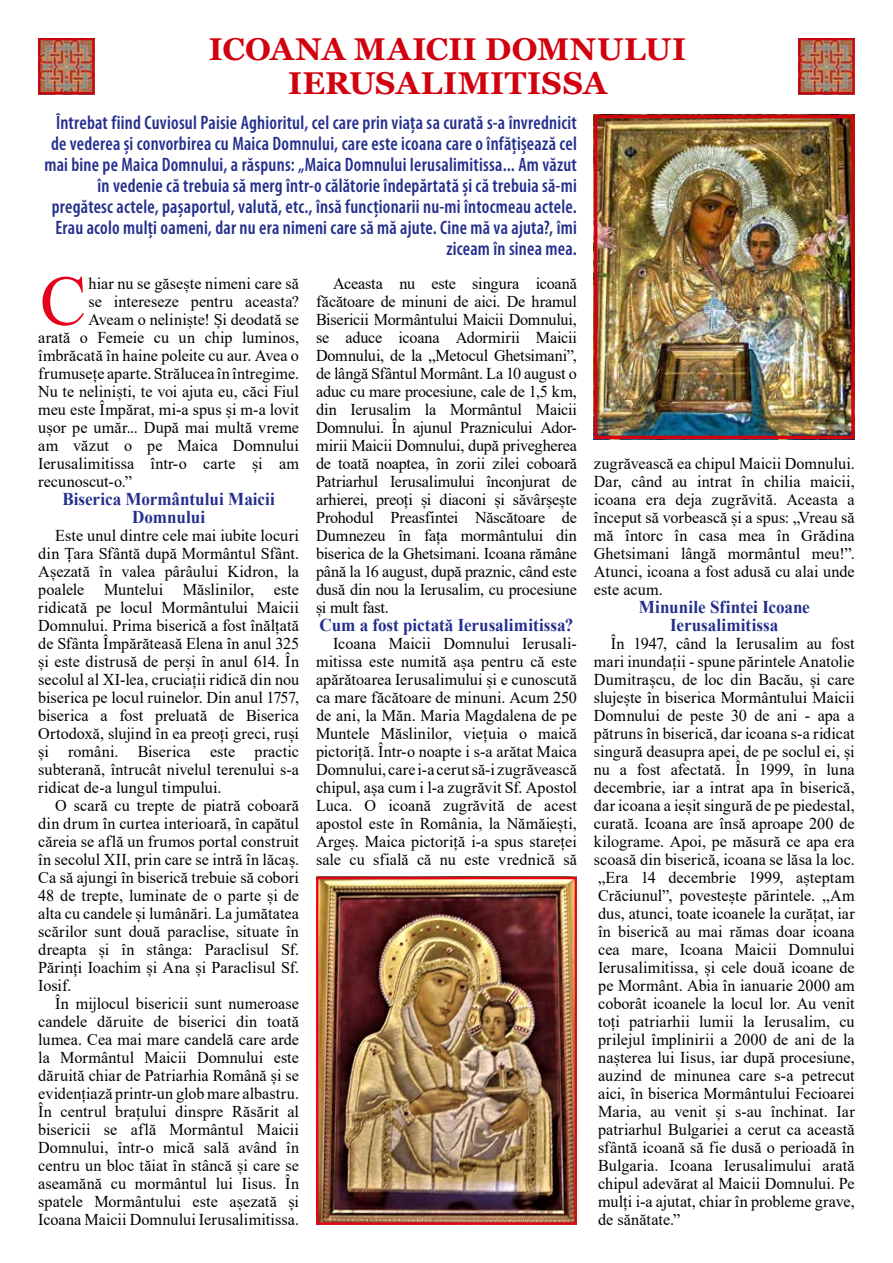
<style>
.page{position:relative;width:893px;height:1263px;background:#fff}
.page>*{position:absolute;margin:0;border:0;box-sizing:border-box;transform-origin:0 0}
.t1{font:70.8px "Times New Roman";color:#e60019}
.t2{font:700 31.5px/34.5px "Georgia";letter-spacing:.01em;color:#d1010e;text-align:center}
.t3{font:600 condensed 19.5px/21px "Myriad Pro";letter-spacing:.015em;color:#242f8d;text-align:right;scale:.95 1}
.t4{font:700 18px/18px "Times New Roman";color:#242f8d;text-align:center;scale:.95 1}
.t5{font:16.5px/18px "Times New Roman";color:#000;text-align:justify}
</style>
<div class="page">
<img style="left:41px;top:41px;width:51px;height:50px">
<div style="left:38px;top:38px;width:57px;height:56px;border:2px solid #d1010e"></div>
<img style="left:801px;top:41px;width:51px;height:50px">
<div style="left:798px;top:38px;width:57px;height:56px;border:2px solid #d1010e"></div>
<img style="left:598px;top:119px;width:253px;height:316px">
<div style="left:594px;top:115px;width:261px;height:324px;border:3px solid #d1010e"></div>
<img style="left:319px;top:880px;width:255px;height:342px">
<div style="left:316px;top:877px;width:261px;height:348px;border:2px solid #e60019"></div>
<h2 class="t2" style="left:209px;top:32px;width:479px">ICOANA MAICII DOMNULUI<br>IERUSALIMITISSA</h2>
<p class="t3" style="left:44px;top:112px;width:562px">Întrebat fiind Cuviosul Paisie Aghioritul, cel care prin viața sa curată s-a învrednicit de vederea și convorbirea cu Maica Domnului, care este icoana care o înfățișează cel mai bine pe Maica Domnului, a răspuns: „Maica Domnului Ierusalimitissa... Am văzut în vedenie că trebuia să merg într-o călătorie îndepărtată și că trebuia să-mi pregătesc actele, pașaportul, valută, etc., însă funcționarii nu-mi întocmeau actele.<br>Erau acolo mulți oameni, dar nu era nimeni care să mă ajute. Cine mă va ajuta?, îmi ziceam în sinea mea.</p>
<h1 class="t1" style="left:40px;top:251px;width:48px">C</h1>
<p class="t5" style="left:88px;top:274px;width:212px">hiar nu se găsește nimeni care să</p>
<p class="t5" style="left:88px;top:292px;width:212px">se intereseze pentru aceasta?</p>
<p class="t5" style="left:88px;top:310px;width:212px">Aveam o neliniște! Și deodată se</p>
<p class="t5" style="left:38px;top:328px;width:262px">arată o Femeie cu un chip luminos,</p>
<p class="t5" style="left:38px;top:346px;width:262px">îmbrăcată în haine poleite cu aur. Avea o</p>
<p class="t5" style="left:38px;top:364px;width:262px">frumusețe aparte. Strălucea în întregime.</p>
<p class="t5" style="left:38px;top:382px;width:262px">Nu te neliniști, te voi ajuta eu, căci Fiul</p>
<p class="t5" style="left:38px;top:400px;width:262px">meu este Împărat, mi-a spus și m-a lovit</p>
<p class="t5" style="left:38px;top:418px;width:262px">ușor pe umăr... După mai multă vreme</p>
<p class="t5" style="left:38px;top:436px;width:262px">am văzut o pe Maica Domnului</p>
<p class="t5" style="left:38px;top:454px;width:262px">Ierusalimitissa într-o carte și am</p>
<p class="t5" style="left:38px;top:472px;width:95px">recunoscut-o.”</p>
<p class="t4" style="left:62px;top:489px;width:225px">Biserica Mormântului Maicii<br>Domnului</p>
<p class="t5" style="left:38px;top:526px;width:262px;text-indent:17px">Este unul dintre cele mai iubite locuri din Țara Sfântă după Mormântul Sfânt.<br>Așezată în valea pârâului Kidron, la poalele Muntelui Măslinilor, este ridicată pe locul Mormântului Maicii Domnului. Prima biserică a fost înălțată de Sfânta Împărăteasă Elena în anul 325 și este distrusă de perși în anul 614. În secolul al XI-lea, cruciații ridică din nou biserica pe locul ruinelor. Din anul 1757, biserica a fost preluată de Biserica Ortodoxă, slujind în ea preoți greci, ruși și români. Biserica este practic subterană, întrucât nivelul terenului s-a ridicat de-a lungul timpului.</p>
<p class="t5" style="left:38px;top:796px;width:262px;text-indent:17px">O scară cu trepte de piatră coboară din drum în curtea interioară, în capătul căreia se află un frumos portal construit în secolul XII, prin care se intră în lăcaș.<br>Ca să ajungi în biserică trebuie să cobori 48 de trepte, luminate de o parte și de alta cu candele și lumânări. La jumătatea scărilor sunt două paraclise, situate în dreapta și în stânga: Paraclisul Sf.<br>Părinți Ioachim și Ana și Paraclisul Sf.<br>Iosif.</p>
<p class="t5" style="left:38px;top:994px;width:262px;text-indent:17px">În mijlocul bisericii sunt numeroase candele dăruite de biserici din toată lumea. Cea mai mare candelă care arde la Mormântul Maicii Domnului este dăruită chiar de Patriarhia Română și se evidențiază printr-un glob mare albastru.<br>În centrul brațului dinspre Răsărit al bisericii se află Mormântul Maicii Domnului, într-o mică sală având în centru un bloc tăiat în stâncă și care se aseamănă cu mormântul lui Iisus. În spatele Mormântului este așezată și Icoana Maicii Domnului Ierusalimitissa.</p>
<p class="t5" style="left:316px;top:274px;width:262px;text-indent:17px">Aceasta nu este singura icoană făcătoare de minuni de aici. De hramul Bisericii Mormântului Maicii Domnului, se aduce icoana Adormirii Maicii Domnului, de la „Metocul Ghetsimani”, de lângă Sfântul Mormânt. La 10 august o aduc cu mare procesiune, cale de 1,5 km, din Ierusalim la Mormântul Maicii Domnului. În ajunul Praznicului Ador&shy;mirii Maicii Domnului, după privegherea de toată noaptea, în zorii zilei coboară Patriarhul Ierusalimului înconjurat de arhierei, preoți și diaconi și săvârșește Prohodul Preasfintei Născătoare de Dumnezeu în fața mormântului din biserica de la Ghetsimani. Icoana rămâne până la 16 august, după praznic, când este dusă din nou la Ierusalim, cu procesiune și mult fast.</p>
<p class="t4" style="left:320px;top:616px;width:269px">Cum a fost pictată Ierusalimitissa?</p>
<p class="t5" style="left:316px;top:634px;width:262px;text-indent:17px">Icoana Maicii Domnului Ierusali&shy;mitissa este numită așa pentru că este apărătoarea Ierusalimului și e cunoscută ca mare făcătoare de minuni. Acum 250 de ani, la Măn. Maria Magdalena de pe Muntele Măslinilor, viețuia o maică pictoriță. Într-o noapte i s-a arătat Maica Domnului, care i-a cerut să-i zugrăvească chipul, așa cum i l-a zugrăvit Sf. Apostol Luca. O icoană zugrăvită de acest apostol este în România, la Nămăiești, Argeș. Maica pictoriță i-a spus stareței sale cu sfială că nu este vrednică să</p>
<p class="t5" style="left:594px;top:454px;width:262px">zugrăvească ea chipul Maicii Domnului.<br>Dar, când au intrat în chilia maicii, icoana era deja zugrăvită. Aceasta a început să vorbească și a spus: „Vreau să mă întorc în casa mea în Grădina Ghetsimani lângă mormântul meu!”.<br>Atunci, icoana a fost adusă cu alai unde este acum.</p>
<p class="t4" style="left:639px;top:597px;width:182px">Minunile Sfintei Icoane<br>Ierusalimitissa</p>
<p class="t5" style="left:594px;top:634px;width:262px;text-indent:17px">În 1947, când la Ierusalim au fost mari inundații - spune părintele Anatolie Dumitrașcu, de loc din Bacău, și care slujește în biserica Mormântului Maicii Domnului de peste 30 de ani - apa a pătruns în biserică, dar icoana s-a ridicat singură deasupra apei, de pe soclul ei, și nu a fost afectată. În 1999, în luna decembrie, iar a intrat apa în biserică, dar icoana a ieșit singură de pe piedestal, curată. Icoana are însă aproape 200 de kilograme. Apoi, pe măsură ce apa era scoasă din biserică, icoana se lăsa la loc. „Era 14 decembrie 1999, așteptam Crăciunul”, povestește părintele. „Am dus, atunci, toate icoanele la curățat, iar în biserică au mai rămas doar icoana cea mare, Icoana Maicii Domnului Ierusalimitissa, și cele două icoane de pe Mormânt. Abia în ianuarie 2000 am coborât icoanele la locul lor. Au venit toți patriarhii lumii la Ierusalim, cu prilejul împlinirii a 2000 de ani de la nașterea lui Iisus, iar după procesiune, auzind de minunea care s-a petrecut aici, în biserica Mormântului Fecioarei Maria, au venit și s-au închinat. Iar patriarhul Bulgariei a cerut ca această sfântă icoană să fie dusă o perioadă în Bulgaria. Icoana Ierusalimului arată chipul adevărat al Maicii Domnului. Pe mulți i-a ajutat, chiar în probleme grave, de sănătate.”</p>
</div>
